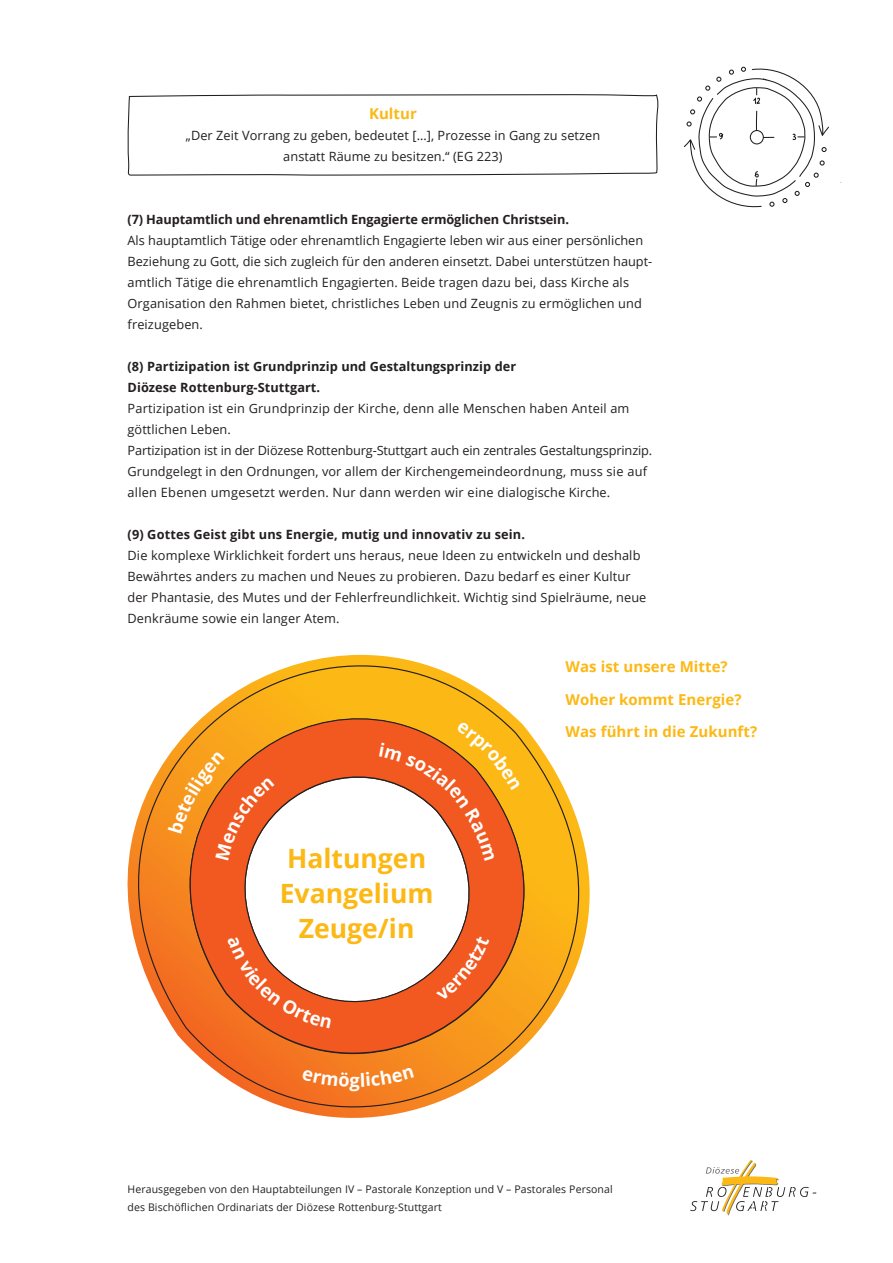
<style>
.page{position:relative;width:893px;height:1263px;background:#fff}
.page>*{position:absolute;margin:0;border:0;box-sizing:border-box;transform-origin:0 0}
.Copytext{font:700 26.55px "Open Sans";color:#fcb814}
.t1{font:700 18.3px "Open Sans";color:#fff}
.Zwischenüberschrifte{font:700 15px "Open Sans";letter-spacing:.005em;color:#fcb814}
.Copytext-2{font:12.75px/21px "Open Sans";letter-spacing:.01em;color:#231f20}
.Copytext-3{font:700 12.75px "Open Sans";letter-spacing:.005em;color:#231f20}
.Copytext-4{font:10.5px/18px "Open Sans";letter-spacing:.01em;color:#231f20}
</style>
<div class="page">
<svg style="left:684px;top:66px;width:158px;height:142px"></svg>
<svg style="left:127px;top:654px;width:463px;height:464px"></svg>
<svg style="left:690px;top:1160px;width:126px;height:55px"></svg>
<svg style="left:127px;top:94px;width:532px;height:82px"></svg>
<svg style="left:302px;top:1069px;width:47px;height:18px"></svg>
<svg style="left:361px;top:1068px;width:53px;height:18px"></svg>
<svg style="left:168px;top:752px;width:106px;height:108px;background:#ef7c2b"></svg>
<svg style="left:379px;top:721px;width:141px;height:139px"></svg>
<svg style="left:227px;top:936px;width:104px;height:92px"></svg>
<svg style="left:436px;top:936px;width:53px;height:65px;background:#ee6c3a"></svg>
<p class="Zwischenüberschrifte" style="left:369px;top:103px;width:49px">Kultur</p>
<p class="Copytext-2" style="left:186px;top:125px;width:416px">„Der Zeit Vorrang zu geben, bedeutet […], Prozesse in Gang zu setzen</p>
<p class="Copytext-2" style="left:283px;top:146px;width:221px">anstatt Räume zu besitzen.“ (EG 223)</p>
<p class="Copytext-3" style="left:128px;top:210px;width:443px">(7) Hauptamtlich und ehrenamtlich Engagierte ermöglichen Christsein.</p>
<p class="Copytext-2" style="left:128px;top:230px;width:526px">Als hauptamtlich Tätige oder ehrenamtlich Engagierte leben wir aus einer persönlichen<br>Beziehung zu Gott, die sich zugleich für den anderen einsetzt. Dabei unterstützen haupt-</p>
<p class="Copytext-2" style="left:128px;top:272px;width:516px">amtlich Tätige die ehrenamtlich Engagierten. Beide tragen dazu bei, dass Kirche als<br>Organisation den Rahmen bietet, christliches Leben und Zeugnis zu ermöglichen und freizugeben.</p>
<p class="Copytext-3" style="left:128px;top:357px;width:390px">(8) Partizipation ist Grundprinzip und Gestaltungsprinzip der</p>
<p class="Copytext-3" style="left:128px;top:378px;width:194px">Diözese Rottenburg-Stuttgart.</p>
<p class="Copytext-2" style="left:128px;top:398px;width:503px">Partizipation ist ein Grundprinzip der Kirche, denn alle Menschen haben Anteil am</p>
<p class="Copytext-2" style="left:128px;top:419px;width:105px">göttlichen Leben.</p>
<p class="Copytext-2" style="left:128px;top:440px;width:526px">Partizipation ist in der Diözese Rottenburg-Stuttgart auch ein zentrales Gestaltungsprinzip.<br>Grundgelegt in den Ordnungen, vor allem der Kirchengemeindeordnung, muss sie auf allen Ebenen umgesetzt werden. Nur dann werden wir eine dialogische Kirche.</p>
<p class="Copytext-3" style="left:128px;top:525px;width:399px">(9) Gottes Geist gibt uns Energie, mutig und innovativ zu sein.</p>
<p class="Copytext-2" style="left:128px;top:545px;width:514px">Die komplexe Wirklichkeit fordert uns heraus, neue Ideen zu entwickeln und deshalb<br>Bewährtes anders zu machen und Neues zu probieren. Dazu bedarf es einer Kultur</p>
<p class="Copytext-2" style="left:128px;top:587px;width:520px">der Phantasie, des Mutes und der Fehlerfreundlichkeit. Wichtig sind Spielräume, neue</p>
<p class="Copytext-2" style="left:128px;top:608px;width:214px">Denkräume sowie ein langer Atem.</p>
<p class="Zwischenüberschrifte" style="left:566px;top:656px;width:164px">Was ist unsere Mitte?</p>
<p class="Zwischenüberschrifte" style="left:566px;top:689px;width:178px">Woher kommt Energie?</p>
<p class="Zwischenüberschrifte" style="left:566px;top:721px;width:193px">Was führt in die Zukunft?</p>
<p class="Copytext" style="left:287px;top:840px;width:140px">Haltungen</p>
<p class="Copytext" style="left:280px;top:874px;width:155px">Evangelium</p>
<p class="Copytext" style="left:299px;top:909px;width:117px">Zeuge/in</p>
<p class="t1" style="left:350px;top:1067px;width:12px">g</p>
<p class="Copytext-4" style="left:128px;top:1180px;width:487px">Herausgegeben von den Hauptabteilungen IV – Pastorale Konzeption und V – Pastorales Personal des Bischöflichen Ordinariats der Diözese Rottenburg-Stuttgart</p>
</div>
